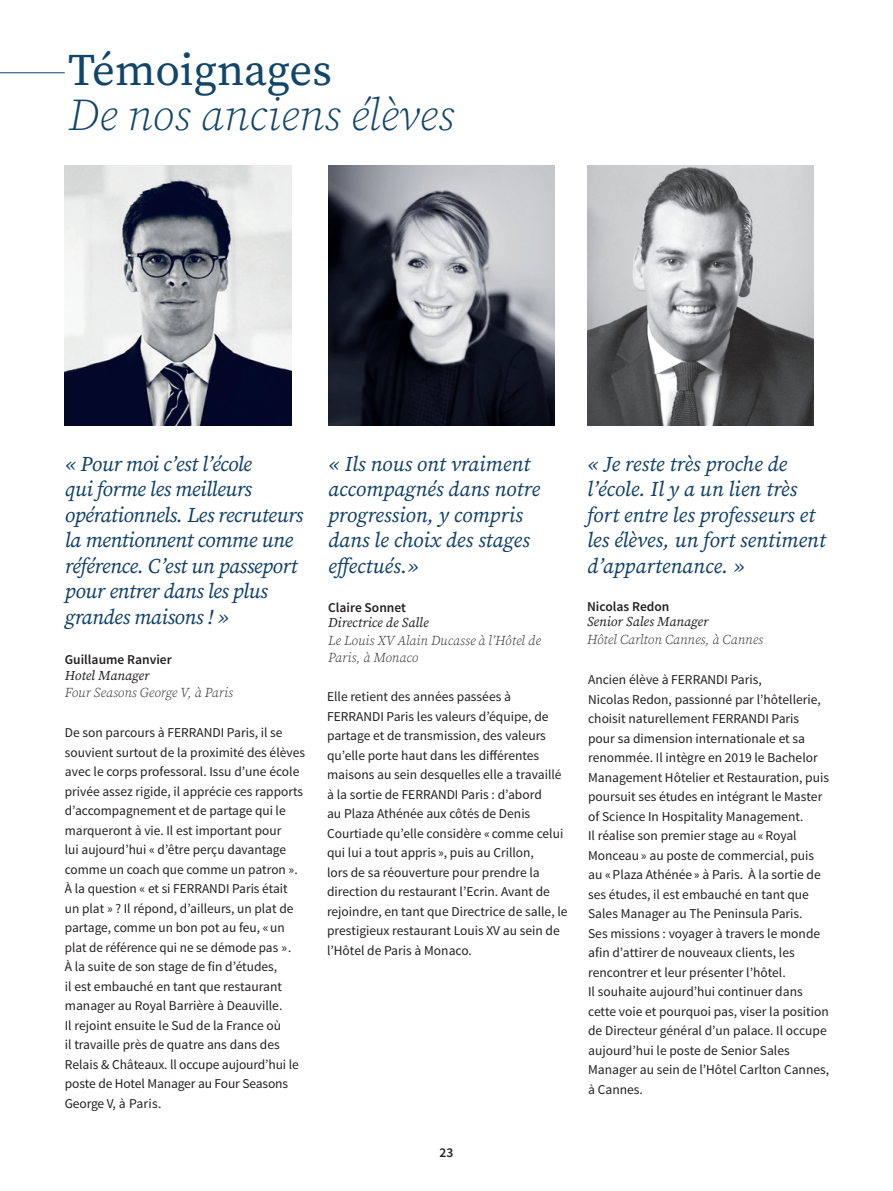
<style>
.page{position:relative;width:893px;height:1191px;background:#fff}
.page>*{position:absolute;margin:0;border:0;box-sizing:border-box;transform-origin:0 0}
.t1{font:italic 45px/45px "Source Serif Variable";color:#124668}
.t2{font:italic 21px/25.5px "Source Serif Variable";letter-spacing:-.01em;color:#0f3f66}
.t3{font:13.5px/19.5px "Source Sans Pro";color:#231f20}
.t4{font:italic 13.5px/16.5px "Source Serif Variable";color:#231f20}
.t5{font:600 13.5px "Source Sans Pro";color:#231f20}
.s1{font-style:normal}
.s2{font-family:"Source Sans Pro";font-weight:600;font-style:normal}
</style>
<div class="page">
<img style="left:328px;top:166px;width:226px;height:259px">
<img style="left:65px;top:166px;width:226px;height:259px">
<img style="left:587px;top:166px;width:226px;height:259px">
<hr style="left:0;top:72px;width:65px;height:1px;background:#124668">
<p class="t1" style="left:68px;top:47px;width:387px"><span class="s1">Témoignages<br></span>De nos anciens élèves</p>
<p class="t2" style="left:65px;top:451px;width:240px">« Pour moi c’est l’école<br>qui forme les meilleurs opérationnels. Les recruteurs la mentionnent comme une référence. C’est un passeport pour entrer dans les plus grandes maisons ! »</p>
<p class="t4" style="left:65px;top:651px;width:170px"><span class="s2">Guillaume Ranvier<br></span>Hotel Manager<br>Four Seasons George V, à Paris</p>
<p class="t3" style="left:65px;top:723px;width:242px">De son parcours à FERRANDI Paris, il se souvient surtout de la proximité des élèves avec le corps professoral. Issu d’une école privée assez rigide, il apprécie ces rapports d’accompagnement et de partage qui le marqueront à vie. Il est important pour<br>lui aujourd’hui « d’être perçu davantage comme un coach que comme un patron ».<br>À la question « et si FERRANDI Paris était un plat » ? Il répond, d’ailleurs, un plat de partage, comme un bon pot au feu, «un plat de référence qui ne se démode pas ».<br>À la suite de son stage de fin d’études,<br>il est embauché en tant que restaurant manager au Royal Barrière à Deauville.<br>Il rejoint ensuite le Sud de la France où<br>il travaille près de quatre ans dans des Relais &amp; Châteaux. ll occupe aujourd’hui le poste de Hotel Manager au Four Seasons George V, à Paris.</p>
<p class="t2" style="left:328px;top:451px;width:213px">« Ils nous ont vraiment accompagnés dans notre progression, y compris dans le choix des stages effectués.»</p>
<p class="t4" style="left:328px;top:600px;width:102px;line-height:15px"><span class="s2">Claire Sonnet<br></span>Directrice de Salle</p>
<p class="t4" style="left:328px;top:632px;width:214px">Le Louis XV Alain Ducasse à l’Hôtel de<br>Paris, à Monaco</p>
<p class="t3" style="left:327px;top:687px;width:242px">Elle retient des années passées à FERRANDI Paris les valeurs d’équipe, de partage et de transmission, des valeurs qu’elle porte haut dans les différentes maisons au sein desquelles elle a travaillé à la sortie de FERRANDI Paris : d’abord<br>au Plaza Athénée aux côtés de Denis Courtiade qu’elle considère « comme celui qui lui a tout appris », puis au Crillon,<br>lors de sa réouverture pour prendre la direction du restaurant l’Ecrin. Avant de rejoindre, en tant que Directrice de salle, le prestigieux restaurant Louis XV au sein de l’Hôtel de Paris à Monaco.</p>
<p class="t2" style="left:587px;top:451px;width:240px">« Je reste très proche de l’école. Il y a un lien très fort entre les professeurs et les élèves, un fort sentiment d’appartenance. »</p>
<p class="t4" style="left:587px;top:599px;width:123px;line-height:15px"><span class="s2">Nicolas Redon<br></span>Senior Sales Manager</p>
<p class="t4" style="left:587px;top:631px;width:178px">Hôtel Carlton Cannes, à Cannes</p>
<p class="t3" style="left:588px;top:670px;width:242px">Ancien élève à FERRANDI Paris,<br>Nicolas Redon, passionné par l’hôtellerie, choisit naturellement FERRANDI Paris pour sa dimension internationale et sa renommée. Il intègre en 2019 le Bachelor Management Hôtelier et Restauration, puis poursuit ses études en intégrant le Master of Science In Hospitality Management.<br>Il réalise son premier stage au «Royal Monceau» au poste de commercial, puis au «Plaza Athénée » à Paris. À la sortie de ses études, il est embauché en tant que Sales Manager au The Peninsula Paris.<br>Ses missions : voyager à travers le monde afin d’attirer de nouveaux clients, les rencontrer et leur présenter l’hôtel.</p>
<p class="t3" style="left:588px;top:982px;width:242px">Il souhaite aujourd’hui continuer dans cette voie et pourquoi pas, viser la position de Directeur général d’un palace. Il occupe aujourd’hui le poste de Senior Sales Manager au sein de l’Hôtel Carlton Cannes, à Cannes.</p>
<p class="t5" style="left:440px;top:1143px;width:15px">23</p>
</div>
